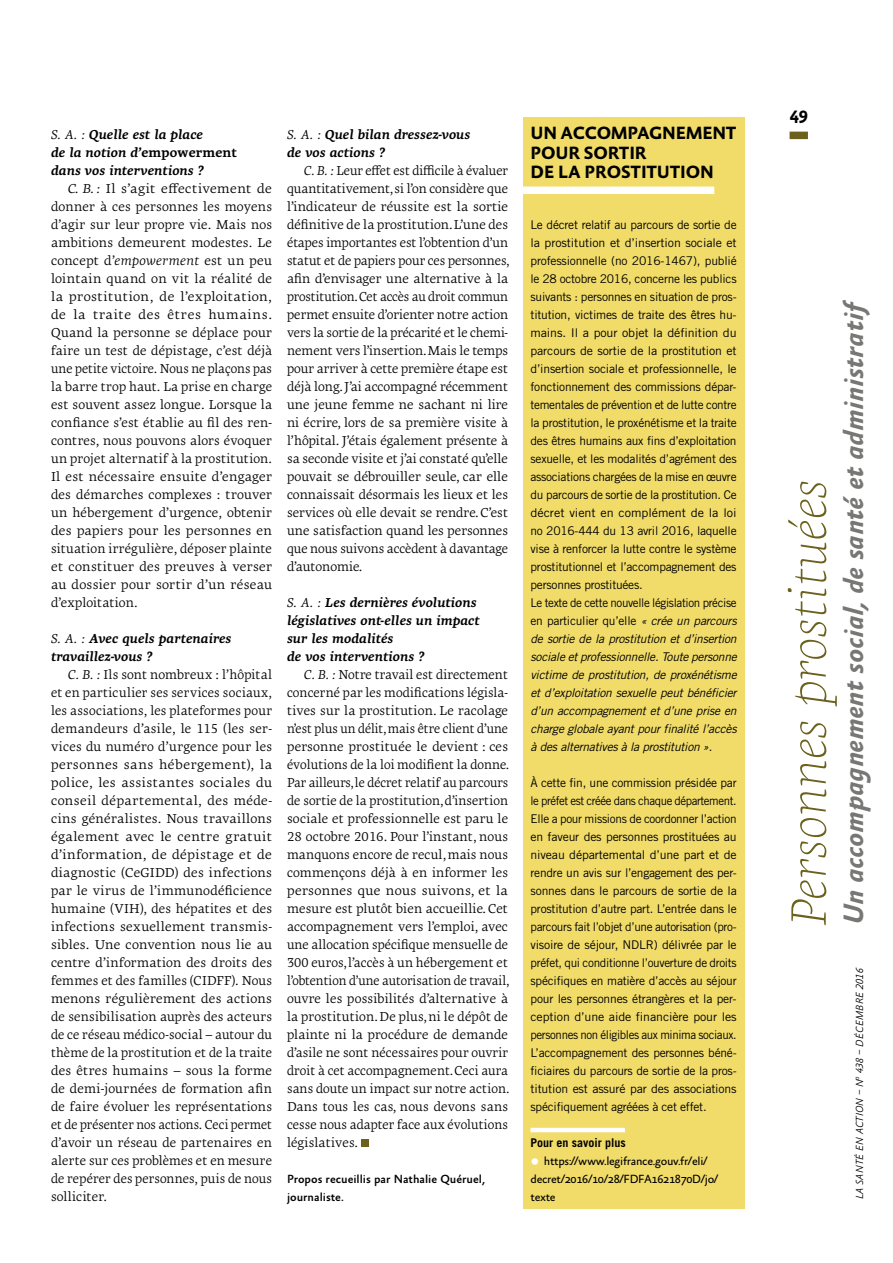
<style>
.page{position:relative;width:893px;height:1263px;background:#fff}
.page>*{position:absolute;margin:0;border:0;box-sizing:border-box;transform-origin:0 0}
.t1{font:italic 100 50.85px "Geneo Pro";letter-spacing:.01em;color:#6b611d}
.t2{font:italic 700 28.5px "Absara Sans OT";color:#777776}
.t3{font:700 18px/19.5px "Absara Sans OT";letter-spacing:-.01em;color:#000}
.t4{font:13.2px/18px "Geneo Pro";color:#000;text-align:justify}
.t5{font:13.2px/18px "Geneo Pro";color:#000;text-align:justify;scale:1.05 1}
.t6{font:italic 700 13.2px/18px "Geneo Pro";color:#000}
.t7{font:12px/18px "Trade Gothic LT Std";letter-spacing:-.02em;color:#000}
.t8{font:12px/18px "Absara Sans OT";letter-spacing:-.025em;color:#000}
.t9{font:500 12px/18px "Absara Sans OT";color:#000}
.t10{font:700 12px "Trade Gothic LT Std";color:#000}
.t11{font:italic 300 10.5px "Absara Sans OT";letter-spacing:.01em;color:#000}
.s1{font-weight:400}
.s2{font-style:normal}
.s3{font-style:italic}
.s4{font-family:"Trade Gothic LT Std Cn 18";font-size:18px;color:#fff}
</style>
<div class="page">
<div style="left:362px;top:1140px;width:7px;height:7px;background:#6b611d"></div>
<div style="left:523px;top:117px;width:221px;height:1092px;background:#f1dc6a"></div>
<div style="left:523px;top:187px;width:191px;height:7px;background:#fff"></div>
<hr style="left:530px;top:1128px;width:95px;height:4px;background:#fff">
<div style="left:790px;top:132px;width:18px;height:7px;background:#6b611d"></div>
<p class="t6" style="left:51px;top:124px;width:188px"><span class="s1">S. A. :</span> Quelle est la place<br>de la notion d’<span class="s2">empowerment </span>dans vos interventions ?</p>
<p class="t5" style="left:51px;top:178px;width:212px;text-indent:17px"><span class="s3">C. B. :</span> Il s’agit effectivement de donner à ces personnes les moyens d’agir sur leur propre vie. Mais nos ambitions demeurent modestes. Le concept d’<span class="s3">empowerment</span> est un peu lointain quand on vit la réalité de la prostitution, de l’exploitation, de la traite des êtres humains.<br>Quand la personne se déplace pour faire un test de dépistage, c’est déjà une petite victoire. Nous ne plaçons pas la barre trop haut. La prise en charge est souvent assez longue. Lorsque la confiance s’est établie au fil des ren‑ contres, nous pouvons alors évoquer un projet alternatif à la prostitution.<br>Il est nécessaire ensuite d’engager des démarches complexes : trouver un hébergement d’urgence, obtenir des papiers pour les personnes en situation irrégulière, déposer plainte et constituer des preuves à verser au dossier pour sortir d’un réseau d’exploitation.</p>
<p class="t6" style="left:51px;top:628px;width:182px"><span class="s1">S. A. :</span> Avec quels partenaires travaillez‑vous ?</p>
<p class="t4" style="left:51px;top:664px;width:223px;text-indent:17px"><span class="s3">C. B. :</span> Ils sont nombreux : l’hôpital et en particulier ses services sociaux, les associations, les plateformes pour demandeurs d’asile, le 115 (les ser‑ vices du numéro d’urgence pour les personnes sans hébergement), la police, les assistantes sociales du conseil départemental, des méde‑ cins généralistes. Nous travaillons également avec le centre gratuit d’information, de dépistage et de diagnostic (CeGIDD) des infections par le virus de l’immunodéficience humaine (VIH), des hépatites et des infections sexuellement transmis‑ sibles. Une convention nous lie au centre d’information des droits des femmes et des familles (CIDFF). Nous menons régulièrement des actions de sensibilisation auprès des acteurs de ce réseau médico‑social – autour du thème de la prostitution et de la traite des êtres humains – sous la forme de demi‑journées de formation afin de faire évoluer les représentations et de présenter nos actions. Ceci permet d’avoir un réseau de partenaires en alerte sur ces problèmes et en mesure de repérer des personnes, puis de nous solliciter.</p>
<p class="t6" style="left:287px;top:124px;width:185px"><span class="s1">S. A. :</span> Quel bilan dressez‑vous de vos actions ?</p>
<p class="t4" style="left:287px;top:160px;width:224px;text-indent:17px"><span class="s3">C. B. :</span> Leur effet est difficile à évaluer quantitativement, si l’on considère que l’indicateur de réussite est la sortie définitive de la prostitution. L’une des étapes importantes est l’obtention d’un statut et de papiers pour ces personnes, afin d’envisager une alternative à la prostitution. Cet accès au droit commun permet ensuite d’orienter notre action vers la sortie de la précarité et le chemi‑ nement vers l’insertion. Mais le temps pour arriver à cette première étape est déjà long. J’ai accompagné récemment une jeune femme ne sachant ni lire ni écrire, lors de sa première visite à l’hôpital. J’étais également présente à sa seconde visite et j’ai constaté qu’elle pouvait se débrouiller seule, car elle connaissait désormais les lieux et les services où elle devait se rendre. C’est une satisfaction quand les personnes que nous suivons accèdent à davantage d’autonomie.</p>
<p class="t6" style="left:287px;top:592px;width:194px"><span class="s1">S. A. :</span> Les dernières évolutions législatives ont‑elles un impact sur les modalités<br>de vos interventions ?</p>
<p class="t4" style="left:287px;top:664px;width:224px;text-indent:17px"><span class="s3">C. B. :</span> Notre travail est directement concerné par les modifications législa‑ tives sur la prostitution. Le racolage n’est plus un délit, mais être client d’une personne prostituée le devient : ces évolutions de la loi modifient la donne.<br>Par ailleurs, le décret relatif au parcours de sortie de la prostitution, d’insertion sociale et professionnelle est paru le 28 octobre 2016. Pour l’instant, nous manquons encore de recul, mais nous commençons déjà à en informer les personnes que nous suivons, et la mesure est plutôt bien accueillie. Cet accompagnement vers l’emploi, avec une allocation spécifique mensuelle de 300 euros, l’accès à un hébergement et l’obtention d’une autorisation de travail, ouvre les possibilités d’alternative à la prostitution. De plus, ni le dépôt de plainte ni la procédure de demande d’asile ne sont nécessaires pour ouvrir droit à cet accompagnement. Ceci aura sans doute un impact sur notre action.<br>Dans tous les cas, nous devons sans cesse nous adapter face aux évolutions législatives.</p>
<p class="t9" style="left:287px;top:1171px;width:199px">Propos recueillis par Nathalie Quéruel, journaliste.</p>
<h3 class="t3" style="left:531px;top:124px;width:207px">UN ACCOMPAGNEMENT<br>POUR SORTIR<br>DE LA PROSTITUTION</h3>
<p class="t7" style="left:530px;top:216px;width:208px">Le décret relatif au parcours de sortie de la prostitution et d’insertion sociale et professionnelle (no 2016‑1467), publié le 28 octobre 2016, concerne les publics suivants : personnes en situation de pros‑ titution, victimes de traite des êtres hu‑ mains. Il a pour objet la définition du parcours de sortie de la prostitution et d’insertion sociale et professionnelle, le fonctionnement des commissions dépar‑ tementales de prévention et de lutte contre la prostitution, le proxénétisme et la traite des êtres humains aux fins d’exploitation sexuelle, et les modalités d’agrément des associations chargées de la mise en œuvre du parcours de sortie de la prostitution. Ce décret vient en complément de la loi no 2016‑444 du 13 avril 2016, laquelle vise à renforcer la lutte contre le système prostitutionnel et l’accompagnement des personnes prostituées.<br>Le texte de cette nouvelle législation précise en particulier qu’elle <span class="s3">« crée un parcours de sortie de la prostitution et d’insertion sociale et professionnelle. Toute personne victime de prostitution, de proxénétisme et d’exploitation sexuelle peut bénéficier d’un accompagnement et d’une prise en charge globale ayant pour finalité l’accès à des alternatives à la prostitution »</span>.</p>
<p class="t7" style="left:530px;top:774px;width:208px;text-align:justify">À cette fin, une commission présidée par le préfet est créée dans chaque département.<br>Elle a pour missions de coordonner l’action en faveur des personnes prostituées au niveau départemental d’une part et de rendre un avis sur l’engagement des per‑ sonnes dans le parcours de sortie de la prostitution d’autre part. L’entrée dans le parcours fait l’objet d’une autorisation (pro‑ visoire de séjour, NDLR) délivrée par le préfet, qui conditionne l’ouverture de droits spécifiques en matière d’accès au séjour pour les personnes étrangères et la per‑ ception d’une aide financière pour les personnes non éligibles aux minima sociaux.<br>L’accompagnement des personnes béné‑ ficiaires du parcours de sortie de la pros‑ titution est assuré par des associations spécifiquement agréées à cet effet.</p>
<p class="t10" style="left:530px;top:1135px;width:97px">Pour en savoir plus</p>
<p class="t8" style="left:530px;top:1153px;width:189px"><span class="s4">•</span> https://www.legifrance.gouv.fr/eli/ decret/2016/10/28/FDFA1621870D/jo/ texte</p>
<h3 class="t3" style="left:790px;top:108px;width:20px">49</h3>
<h2 class="t2" style="left:838px;top:925px;width:629px;rotate:-90deg">Un accompagnement social, de santé et administratif</h2>
<h1 class="t1" style="left:769px;top:925px;width:447px;rotate:-90deg">Personnes prostituées</h1>
<p class="t11" style="left:854px;top:1199px;width:233px;rotate:-90deg">LA SANTÉ EN ACTION – N<sup>o</sup> 438 – Décembre 2016</p>
</div>
